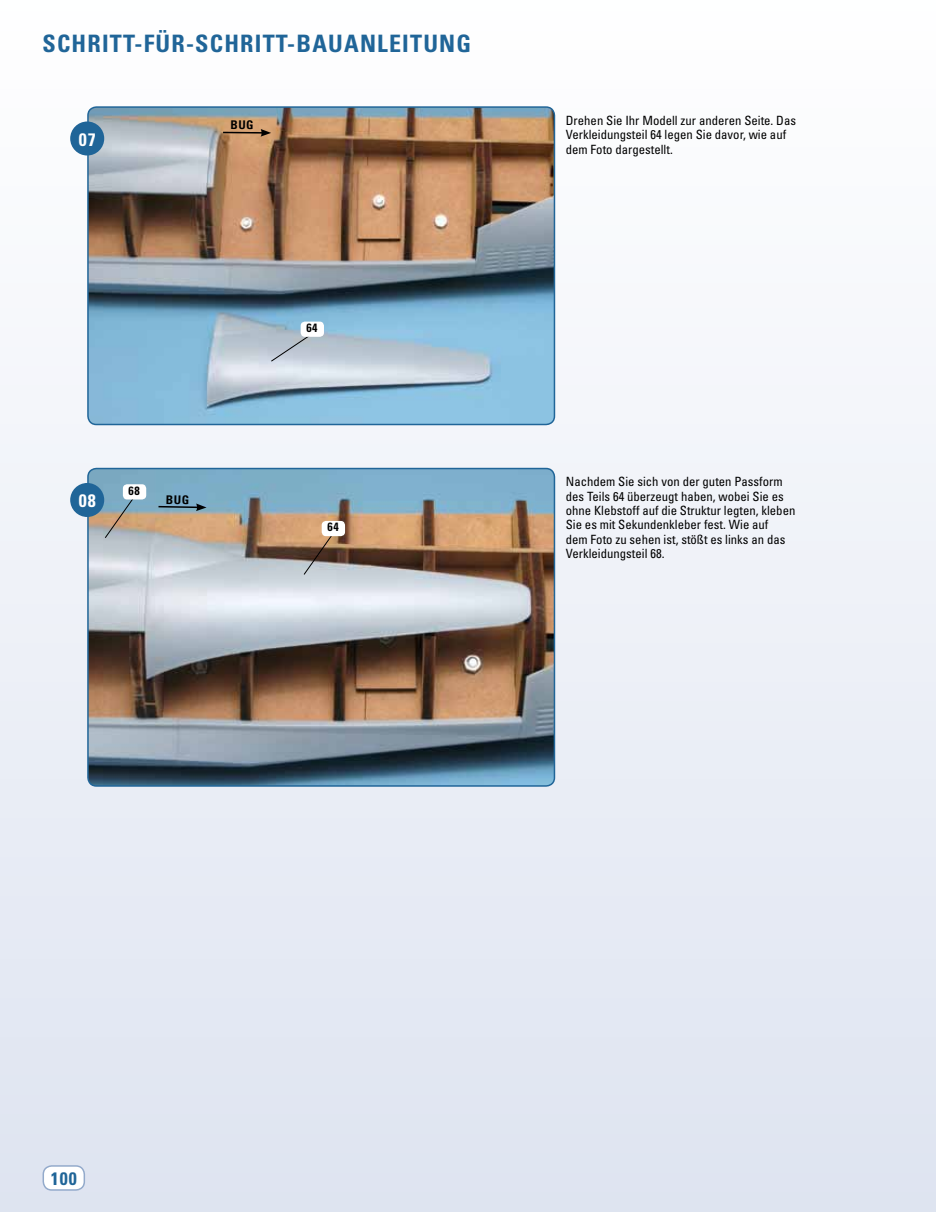
<style>
.page{position:relative;width:936px;height:1212px;background:#fff}
.page>*{position:absolute;margin:0;border:0;box-sizing:border-box;transform-origin:0 0}
.t1{font:700 condensed 24px "Univers";letter-spacing:.05em;color:#206598}
.t2{font:700 condensed 18px "Univers";color:#fff}
.t3{font:700 condensed 18px "Univers";color:#206598}
.t4{font:condensed 12.75px/14.2px "Univers";color:#000}
.t5{font:700 condensed 12px "Univers";color:#000}
</style>
<div class="page">
<div style="left:0;top:0;width:935px;height:1212px;background:linear-gradient(to bottom,#fff,#dee4f0)"></div>
<div style="left:43px;top:1166px;width:41px;height:24px;background:#fff;border-radius:9px"></div>
<div style="left:43px;top:1165px;width:42px;height:26px;border:2px solid #93aacb;border-radius:9px"></div>
<img style="left:88px;top:107px;width:466px;height:317px">
<div style="left:87px;top:106px;width:468px;height:319px;border:2px solid #206598;border-radius:9px"></div>
<div style="left:70px;top:121px;width:34px;height:35px;background:#206598;border-radius:50%"></div>
<img style="left:88px;top:468px;width:466px;height:318px">
<div style="left:87px;top:468px;width:468px;height:319px;border:2px solid #206598;border-radius:9px"></div>
<div style="left:70px;top:483px;width:34px;height:34px;background:#206598;border-radius:50%"></div>
<hr style="left:223px;top:132px;width:40px;height:2px;background:#000">
<svg style="left:260px;top:129px;width:11px;height:8px"></svg>
<svg style="left:303px;top:532px;width:31px;height:43px"></svg>
<div style="left:322px;top:521px;width:23px;height:15px;background:#fff;border-radius:4px"></div>
<svg style="left:104px;top:495px;width:32px;height:44px"></svg>
<div style="left:123px;top:484px;width:23px;height:15px;background:#fff;border-radius:4px"></div>
<svg style="left:270px;top:333px;width:43px;height:29px"></svg>
<div style="left:300px;top:322px;width:24px;height:15px;background:#fff;border-radius:4px"></div>
<svg style="left:157px;top:495px;width:49px;height:16px"></svg>
<h1 class="t1" style="left:43px;top:29px;width:30px">SCHR</h1>
<h1 class="t1" style="left:102px;top:29px;width:123px">ITT-FÜR-SCHR</h1>
<h1 class="t1" style="left:255px;top:29px;width:218px">ITT-BAUANLEITUNG</h1>
<h2 class="t2" style="left:79px;top:128px;width:18px">07</h2>
<h2 class="t2" style="left:79px;top:490px;width:18px">08</h2>
<p class="t5" style="left:129px;top:483px;width:13px">68</p>
<p class="t5" style="left:230px;top:118px;width:9px">BUG</p>
<p class="t5" style="left:306px;top:320px;width:13px">64</p>
<p class="t5" style="left:327px;top:520px;width:13px">64</p>
<p class="t4" style="left:566px;top:113px;width:232px">Drehen Sie Ihr Modell zur anderen Seite. Das<br>Verkleidungsteil 64 legen Sie davor, wie auf dem Foto dargestellt.</p>
<p class="t4" style="left:566px;top:475px;width:231px">Nachdem Sie sich von der guten Passform des Teils 64 überzeugt haben, wobei Sie es ohne Klebstoff auf die Struktur legten, kleben Sie es mit Sekundenkleber fest. Wie auf<br>dem Foto zu sehen ist, stößt es links an das Verkleidungsteil 68.</p>
<h2 class="t3" style="left:51px;top:1167px;width:27px">100</h2>
</div>
